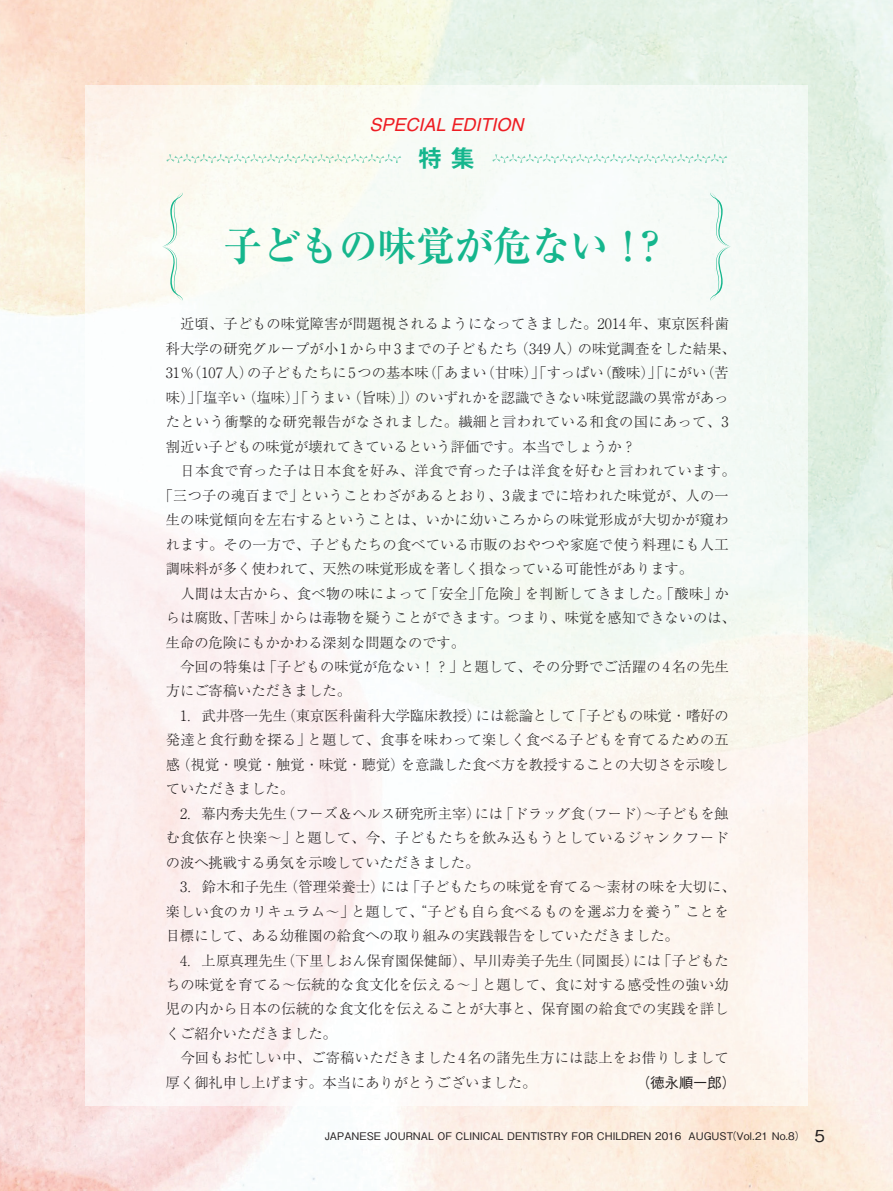
<style>
.page{position:relative;width:893px;height:1191px;background:#fff}
.page>*{position:absolute;margin:0;border:0;box-sizing:border-box;transform-origin:0 0}
.t1{font:700 40.5px "Ryumin Pro";color:#15b68d;scale:.95 1}
.t2{font:700 23.4px "Gothic MB101 Pro De";color:#15b68d}
.t3{font:italic 18px "Helvetica";color:#ee1d23}
.t4{font:300 14.25px "Ryumin Pro";letter-spacing:.01em;color:#231f20}
.t5{font:500 14.25px "Gothic BBB Pro";color:#231f20}
.t6{font:500 10.5px "Gothic BBB Pro";color:#231f20}
.s1{font-size:16.5px}
</style>
<div class="page">
<img style="left:789px;top:0;width:104px;height:1191px">
<svg style="left:166px;top:154px;width:235px;height:9px"></svg>
<svg style="left:492px;top:154px;width:235px;height:9px"></svg>
<svg style="left:162px;top:192px;width:21px;height:109px"></svg>
<svg style="left:710px;top:192px;width:21px;height:109px"></svg>
<p class="t3" style="left:369px;top:115px;width:156px">SPECIAL EDITION</p>
<h2 class="t2" style="left:418px;top:139px;width:58px">特集</h2>
<h1 class="t1" style="left:223px;top:214px;width:471px">子どもの味覚が危ない！？</h1>
<p class="t4" style="left:166px;top:313px;width:565px">　近頃、子どもの味覚障害が問題視されるようになってきました。2014年、東京医科歯</p>
<p class="t4" style="left:166px;top:337px;width:571px">科大学の研究グループが小1から中3までの子どもたち（349人）の味覚調査をした結果、</p>
<p class="t4" style="left:166px;top:362px;width:564px">31％（107人）の子どもたちに5つの基本味（「あまい（甘味）」「すっぱい（酸味）」「にがい（苦</p>
<p class="t4" style="left:166px;top:386px;width:564px">味）」「塩辛い（塩味）」「うまい（旨味）」）のいずれかを認識できない味覚認識の異常があっ</p>
<p class="t4" style="left:166px;top:411px;width:564px">たという衝撃的な研究報告がなされました。繊細と言われている和食の国にあって、3</p>
<p class="t4" style="left:166px;top:435px;width:472px">割近い子どもの味覚が壊れてきているという評価です。本当でしょうか？</p>
<p class="t4" style="left:166px;top:460px;width:571px">　日本食で育った子は日本食を好み、洋食で育った子は洋食を好むと言われています。</p>
<p class="t4" style="left:159px;top:484px;width:571px">「三つ子の魂百まで」ということわざがあるとおり、3歳までに培われた味覚が、人の一</p>
<p class="t4" style="left:166px;top:508px;width:564px">生の味覚傾向を左右するということは、いかに幼いころからの味覚形成が大切かが窺わ</p>
<p class="t4" style="left:166px;top:533px;width:564px">れます。その一方で、子どもたちの食べている市販のおやつや家庭で使う料理にも人工</p>
<p class="t4" style="left:166px;top:557px;width:529px">調味料が多く使われて、天然の味覚形成を著しく損なっている可能性があります。</p>
<p class="t4" style="left:166px;top:582px;width:564px">　人間は太古から、食べ物の味によって「安全」「危険」を判断してきました。「酸味」か</p>
<p class="t4" style="left:166px;top:606px;width:572px">らは腐敗、「苦味」からは毒物を疑うことができます。つまり、味覚を感知できないのは、</p>
<p class="t4" style="left:166px;top:631px;width:301px">生命の危険にもかかわる深刻な問題なのです。</p>
<p class="t4" style="left:166px;top:655px;width:565px">　今回の特集は「子どもの味覚が危ない！？」と題して、その分野でご活躍の4名の先生</p>
<p class="t4" style="left:166px;top:680px;width:187px">方にご寄稿いただきました。</p>
<p class="t4" style="left:166px;top:704px;width:564px">　1．武井啓一先生（東京医科歯科大学臨床教授）には総論として「子どもの味覚・嗜好の</p>
<p class="t4" style="left:166px;top:729px;width:565px">発達と食行動を探る」と題して、食事を味わって楽しく食べる子どもを育てるための五</p>
<p class="t4" style="left:166px;top:753px;width:564px">感（視覚・嗅覚・触覚・味覚・聴覚）を意識した食べ方を教授することの大切さを示唆し</p>
<p class="t4" style="left:166px;top:777px;width:130px">ていただきました。</p>
<p class="t4" style="left:166px;top:802px;width:564px">　2．幕内秀夫先生（フーズ＆ヘルス研究所主宰）には「ドラッグ食（フード）〜子どもを蝕</p>
<p class="t4" style="left:166px;top:826px;width:565px">む食依存と快楽〜」と題して、今、子どもたちを飲み込もうとしているジャンクフード</p>
<p class="t4" style="left:166px;top:851px;width:315px">の波へ挑戦する勇気を示唆していただきました。</p>
<p class="t4" style="left:166px;top:875px;width:571px">　3．鈴木和子先生（管理栄養士）には「子どもたちの味覚を育てる〜素材の味を大切に、</p>
<p class="t4" style="left:166px;top:900px;width:564px">楽しい食のカリキュラム〜」と題して、“子ども自ら食べるものを選ぶ力を養う”ことを</p>
<p class="t4" style="left:166px;top:924px;width:515px">目標にして、ある幼稚園の給食への取り組みの実践報告をしていただきました。</p>
<p class="t4" style="left:166px;top:949px;width:564px">　4．上原真理先生（下里しおん保育園保健師）、早川寿美子先生（同園長）には「子どもた</p>
<p class="t4" style="left:166px;top:973px;width:565px">ちの味覚を育てる〜伝統的な食文化を伝える〜」と題して、食に対する感受性の強い幼</p>
<p class="t4" style="left:166px;top:998px;width:564px">児の内から日本の伝統的な食文化を伝えることが大事と、保育園の給食での実践を詳し</p>
<p class="t4" style="left:166px;top:1022px;width:173px">くご紹介いただきました。</p>
<p class="t4" style="left:166px;top:1046px;width:565px">　今回もお忙しい中、ご寄稿いただきました4名の諸先生方には誌上をお借りしまして</p>
<p class="t4" style="left:166px;top:1071px;width:372px">厚く御礼申し上げます。本当にありがとうございました。</p>
<p class="t5" style="left:636px;top:1071px;width:101px">（徳永順一郎）</p>
<p class="t6" style="left:325px;top:1127px;width:502px">JAPANESE JOURNAL OF CLINICAL DENTISTRY FOR CHILDREN 2016 AUGUST（Vol.21 No.8）<span class="s1">　5</span></p>
</div>
